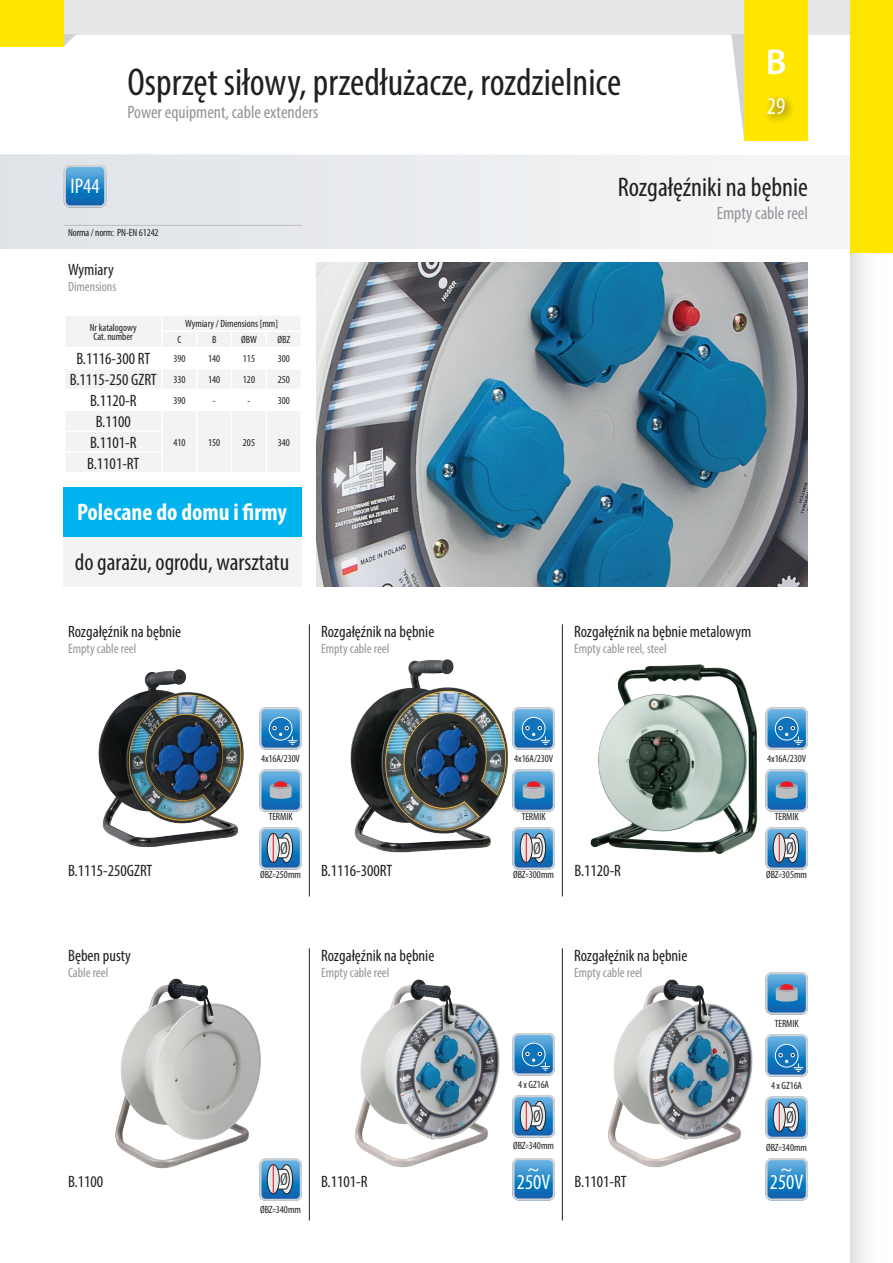
<style>
.page{position:relative;width:893px;height:1263px;background:#fff}
.page>*{position:absolute;margin:0;border:0;box-sizing:border-box;transform-origin:0 0}
.t1{font:condensed 39px "Myriad Pro";color:#231f20}
.t2{font:600 36px "Myriad Pro";color:#fff}
.t3{font:condensed 27px "Myriad Pro";color:#231f20}
.t4{font:condensed 24px "Myriad Pro";color:#231f20}
.t5{font:700 condensed 24px "Myriad Pro";color:#fff}
.t6{font:condensed 24px "Myriad Pro";color:#fff}
.t7{font:condensed 21.3px "Myriad Pro";color:#fff}
.t8{font:condensed 18px "Myriad Pro";color:#939598}
.t9{font:condensed 17.4px "Myriad Pro";color:#3e3e3f}
.t10{font:condensed 16.5px/20.9px "Myriad Pro";color:#231f20;text-align:center}
.t11{font:condensed 13.5px "Myriad Pro";color:#939598}
.t12{font:condensed 10.5px/9px "Myriad Pro";color:#231f20;text-align:center}
.s1{font-size:10.5px}
</style>
<div class="page">
<div style="left:850px;top:252px;width:43px;height:1011px;background:linear-gradient(to right,#e7e8ea,#fff)"></div>
<div style="left:0;top:0;width:893px;height:34px;background:#e6e7e9"></div>
<svg style="left:64px;top:34px;width:13px;height:12px"></svg>
<svg style="left:731px;top:34px;width:13px;height:103px"></svg>
<div style="left:744px;top:0;width:64px;height:140px;background:#ffe601"></div>
<div style="left:0;top:0;width:64px;height:47px;background:#ffe601"></div>
<div style="left:763px;top:94px;width:33px;height:31px;background:#231f20;opacity:.75"></div>
<div style="left:0;top:155px;width:850px;height:93px;background:#eaecef"></div>
<hr style="left:309px;top:948px;width:1px;height:272px;background:#231f20">
<hr style="left:562px;top:948px;width:1px;height:272px;background:#231f20">
<hr style="left:309px;top:624px;width:1px;height:272px;background:#231f20">
<hr style="left:562px;top:624px;width:1px;height:272px;background:#231f20">
<div style="left:64px;top:537px;width:238px;height:50px;background:#f2f3f4"></div>
<div style="left:64px;top:487px;width:238px;height:50px;background:#00b3ef"></div>
<img style="left:115px;top:978px;width:146px;height:191px">
<img style="left:355px;top:979px;width:196px;height:189px">
<img style="left:608px;top:979px;width:145px;height:189px">
<img style="left:317px;top:263px;width:491px;height:323px">
<img style="left:98px;top:669px;width:146px;height:178px">
<img style="left:350px;top:659px;width:158px;height:194px">
<img style="left:590px;top:664px;width:168px;height:191px">
<svg style="left:64px;top:165px;width:42px;height:42px;background:#4794ca"></svg>
<svg style="left:765px;top:972px;width:43px;height:43px;background:#6a9bc4"></svg>
<svg style="left:765px;top:1034px;width:43px;height:43px;background:#599ccc"></svg>
<svg style="left:512px;top:1033px;width:43px;height:42px;background:#579bcc"></svg>
<svg style="left:765px;top:1158px;width:43px;height:42px;background:#4a96cb"></svg>
<svg style="left:512px;top:1158px;width:43px;height:42px;background:#4a96ca"></svg>
<svg style="left:259px;top:1158px;width:43px;height:43px;background:#83a7c5"></svg>
<svg style="left:512px;top:1095px;width:43px;height:42px;background:#82a6c4"></svg>
<svg style="left:765px;top:1096px;width:43px;height:43px;background:#83a7c4"></svg>
<svg style="left:259px;top:769px;width:43px;height:43px;background:#6a9bc4"></svg>
<svg style="left:512px;top:769px;width:43px;height:43px;background:#6a9bc4"></svg>
<svg style="left:765px;top:769px;width:43px;height:43px;background:#6a9bc4"></svg>
<svg style="left:765px;top:707px;width:43px;height:43px;background:#599ccc"></svg>
<svg style="left:512px;top:707px;width:43px;height:43px;background:#599ccc"></svg>
<svg style="left:259px;top:707px;width:43px;height:43px;background:#599ccc"></svg>
<svg style="left:512px;top:827px;width:43px;height:43px;background:#83a7c4"></svg>
<svg style="left:259px;top:827px;width:43px;height:43px;background:#83a7c4"></svg>
<svg style="left:765px;top:827px;width:43px;height:43px;background:#83a7c4"></svg>
<svg style="left:66px;top:316px;width:234px;height:156px"></svg>
<hr style="left:64px;top:225px;width:238px;height:1px;background:#bcbdc0">
<div style="left:850px;top:0;width:43px;height:252px;background:#ffe601"></div>
<p class="t7" style="left:70px;top:173px;width:31px">IP44</p>
<h2 class="t2" style="left:766px;top:39px;width:22px">B</h2>
<h1 class="t1" style="left:128px;top:59px;width:495px">Osprzęt siłowy, przedłużacze, rozdzielnice</h1>
<p class="t8" style="left:128px;top:101px;width:192px">Power equipment, cable extenders</p>
<h3 class="t6" style="left:767px;top:91px;width:20px">29</h3>
<h3 class="t3" style="left:618px;top:171px;width:192px">Rozgałęźniki na bębnie</h3>
<p class="t8" style="left:717px;top:202px;width:93px">Empty cable reel</p>
<p class="t12" style="left:68px;top:228px;width:92px">Norma / norm: PN-EN 61242</p>
<p class="t10" style="left:68px;top:259px;width:47px">Wymiary</p>
<p class="t11" style="left:68px;top:279px;width:50px">Dimensions</p>
<p class="t12" style="left:90px;top:323px;width:49px">Nr katalogowy<br>Cat. number</p>
<p class="t12" style="left:185px;top:319px;width:94px">Wymiary / Dimensions [mm]</p>
<p class="t12" style="left:177px;top:335px;width:5px">C</p>
<p class="t12" style="left:212px;top:335px;width:6px">B</p>
<p class="t12" style="left:241px;top:335px;width:17px">ØBW</p>
<p class="t12" style="left:277px;top:335px;width:14px">ØBZ</p>
<p class="t10" style="left:76px;top:348px;width:75px">B.1116-300 RT</p>
<p class="t12" style="left:173px;top:354px;width:14px">390</p>
<p class="t12" style="left:208px;top:354px;width:14px">140</p>
<p class="t12" style="left:243px;top:354px;width:14px">115</p>
<p class="t12" style="left:278px;top:354px;width:14px">300</p>
<p class="t10" style="left:70px;top:369px;width:117px">B.1115-250 GZRT <span class="s1">330</span></p>
<p class="t12" style="left:208px;top:375px;width:14px">140</p>
<p class="t12" style="left:243px;top:375px;width:14px">120</p>
<p class="t12" style="left:278px;top:375px;width:14px">250</p>
<p class="t10" style="left:90px;top:390px;width:48px">B.1120-R</p>
<p class="t12" style="left:173px;top:396px;width:14px">390</p>
<p class="t12" style="left:213px;top:396px;width:4px">-</p>
<p class="t12" style="left:248px;top:396px;width:4px">-</p>
<p class="t12" style="left:278px;top:396px;width:14px">300</p>
<p class="t10" style="left:90px;top:411px;width:48px">B.1100<br>B.1101-R</p>
<p class="t12" style="left:173px;top:437px;width:14px">410</p>
<p class="t12" style="left:208px;top:437px;width:14px">150</p>
<p class="t12" style="left:243px;top:437px;width:14px">205</p>
<p class="t12" style="left:278px;top:437px;width:14px">340</p>
<p class="t10" style="left:87px;top:453px;width:54px">B.1101-RT</p>
<h3 class="t5" style="left:77px;top:497px;width:211px">Polecane do domu i firmy</h3>
<h3 class="t4" style="left:75px;top:548px;width:216px">do garażu, ogrodu, warsztatu</h3>
<p class="t10" style="left:68px;top:620px;width:115px">Rozgałęźnik na bębnie</p>
<p class="t11" style="left:68px;top:640px;width:70px">Empty cable reel</p>
<p class="t10" style="left:321px;top:620px;width:115px">Rozgałęźnik na bębnie</p>
<p class="t11" style="left:321px;top:640px;width:70px">Empty cable reel</p>
<p class="t10" style="left:574px;top:620px;width:179px">Rozgałęźnik na bębnie metalowym</p>
<p class="t11" style="left:574px;top:640px;width:94px">Empty cable reel, steel</p>
<p class="t12" style="left:261px;top:754px;width:40px">4x16A/230V</p>
<p class="t12" style="left:514px;top:754px;width:40px">4x16A/230V</p>
<p class="t12" style="left:767px;top:754px;width:40px">4x16A/230V</p>
<p class="t12" style="left:269px;top:811px;width:25px">TERMIK</p>
<p class="t12" style="left:522px;top:811px;width:25px">TERMIK</p>
<p class="t12" style="left:775px;top:811px;width:25px">TERMIK</p>
<p class="t9" style="left:280px;top:838px;width:9px">Ø</p>
<p class="t9" style="left:533px;top:838px;width:9px">Ø</p>
<p class="t9" style="left:786px;top:838px;width:9px">Ø</p>
<p class="t12" style="left:260px;top:869px;width:42px">ØBZ=250mm</p>
<p class="t12" style="left:513px;top:869px;width:42px">ØBZ=300mm</p>
<p class="t12" style="left:766px;top:869px;width:42px">ØBZ=305mm</p>
<p class="t10" style="left:68px;top:860px;width:86px">B.1115-250GZRT</p>
<p class="t10" style="left:321px;top:860px;width:73px">B.1116-300RT</p>
<p class="t10" style="left:574px;top:860px;width:48px">B.1120-R</p>
<p class="t10" style="left:68px;top:944px;width:64px">Bęben pusty</p>
<p class="t11" style="left:68px;top:964px;width:42px">Cable reel</p>
<p class="t10" style="left:321px;top:944px;width:115px">Rozgałęźnik na bębnie</p>
<p class="t11" style="left:321px;top:964px;width:70px">Empty cable reel</p>
<p class="t10" style="left:574px;top:944px;width:115px">Rozgałęźnik na bębnie</p>
<p class="t11" style="left:574px;top:964px;width:70px">Empty cable reel</p>
<p class="t12" style="left:775px;top:1019px;width:25px">TERMIK</p>
<p class="t12" style="left:518px;top:1079px;width:33px">4 x GZ16A</p>
<p class="t12" style="left:771px;top:1081px;width:33px">4 x GZ16A</p>
<p class="t9" style="left:533px;top:1106px;width:9px">Ø</p>
<p class="t9" style="left:786px;top:1107px;width:9px">Ø</p>
<p class="t12" style="left:513px;top:1141px;width:42px">ØBZ=340mm</p>
<p class="t12" style="left:766px;top:1142px;width:42px">ØBZ=340mm</p>
<p class="t7" style="left:527px;top:1156px;width:14px">~</p>
<p class="t9" style="left:280px;top:1169px;width:9px">Ø</p>
<p class="t7" style="left:517px;top:1169px;width:35px">250V</p>
<p class="t10" style="left:68px;top:1171px;width:37px">B.1100</p>
<p class="t10" style="left:321px;top:1171px;width:48px">B.1101-R</p>
<p class="t10" style="left:574px;top:1171px;width:54px">B.1101-RT</p>
<p class="t7" style="left:780px;top:1156px;width:14px">~</p>
<p class="t7" style="left:770px;top:1169px;width:35px">250V</p>
<p class="t12" style="left:260px;top:1204px;width:42px">ØBZ=340mm</p>
</div>
